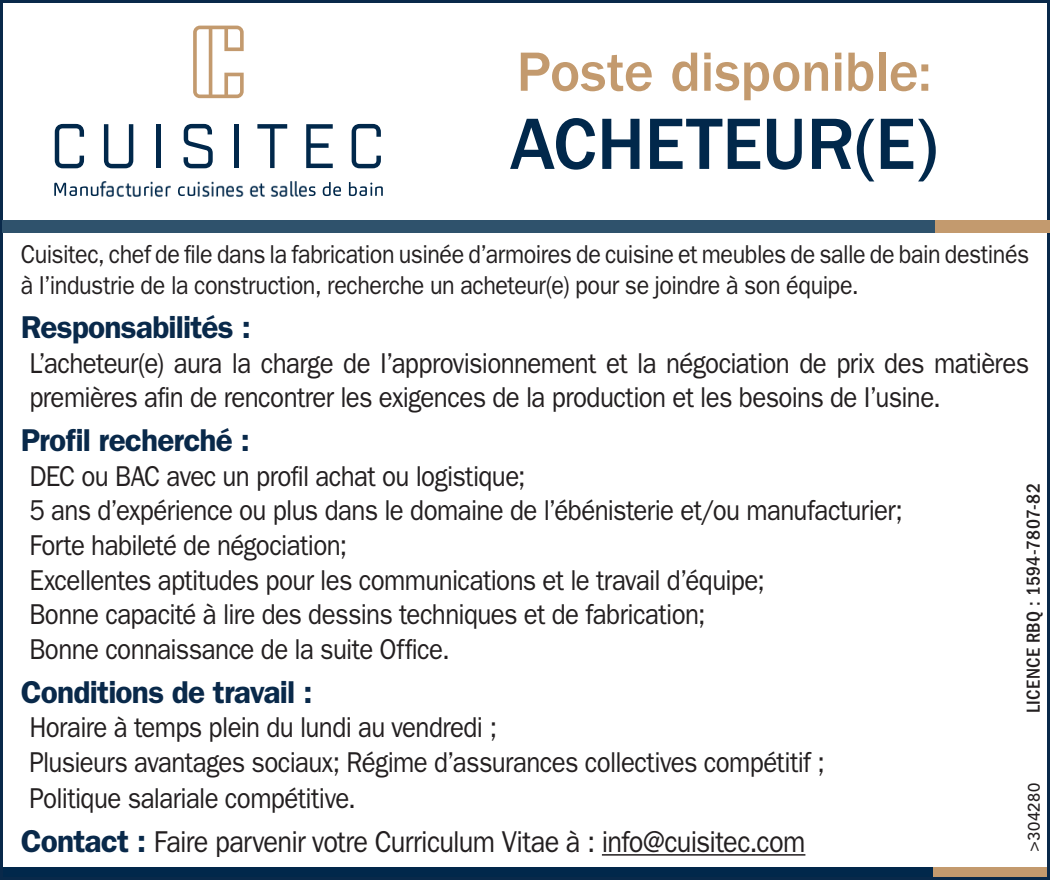
<style>
.page{position:relative;width:1050px;height:880px;background:#fff}
.page>*{position:absolute;margin:0;border:0;box-sizing:border-box;transform-origin:0 0}
.t1{font:500 75px "ITC Franklin Gothic Std";letter-spacing:-.005em;color:#01284b}
.t2{font:500 57px "ITC Franklin Gothic Std";letter-spacing:-.005em;color:#c39a6e}
.t3{font:600 31.8px "ITC Franklin Gothic Std";letter-spacing:-.025em;color:#09294a}
.t4{font:30.3px "ITC Franklin Gothic Std";letter-spacing:-.025em;color:#231f20;scale:.9 1}
.t5{font:28.8px/34.5px "ITC Franklin Gothic Std";letter-spacing:-.025em;color:#231f20;scale:.9 1}
.t6{font:25.8px/31.2px "ITC Franklin Gothic Std";letter-spacing:-.02em;color:#231f20;scale:.9 1}
.t7{font:500 condensed 19.5px "ITC Franklin Gothic Std";letter-spacing:.02em;color:#231f20}
.t8{font:500 16.5px "Avenir LT Std";letter-spacing:.035em;color:#231f20}
.s1{font-weight:600;font-size:31.8px;color:#09294a}
</style>
<div class="page">
<div style="left:0;top:867px;width:934px;height:12px;background:#01284b"></div>
<div style="left:934px;top:867px;width:116px;height:12px;background:#c39a6e"></div>
<hr style="left:602px;top:854px;width:203px;height:1px;background:#231f20">
<svg style="left:193px;top:26px;width:51px;height:72px"></svg>
<img style="left:101px;top:182px;width:206px;height:14px">
<svg style="left:55px;top:124px;width:29px;height:44px"></svg>
<svg style="left:104px;top:124px;width:29px;height:44px"></svg>
<hr style="left:157px;top:124px;width:4px;height:44px;background:#01284b">
<svg style="left:184px;top:124px;width:29px;height:44px"></svg>
<hr style="left:234px;top:124px;width:4px;height:44px;background:#01284b">
<svg style="left:257px;top:124px;width:30px;height:44px"></svg>
<svg style="left:306px;top:124px;width:27px;height:44px"></svg>
<svg style="left:352px;top:124px;width:29px;height:44px"></svg>
<svg style="left:54px;top:183px;width:44px;height:13px"></svg>
<svg style="left:144px;top:186px;width:5px;height:10px"></svg>
<svg style="left:178px;top:186px;width:17px;height:10px"></svg>
<svg style="left:309px;top:186px;width:7px;height:10px"></svg>
<svg style="left:323px;top:182px;width:18px;height:14px"></svg>
<svg style="left:349px;top:182px;width:34px;height:14px"></svg>
<div style="left:2px;top:220px;width:934px;height:13px;background:#2f526c"></div>
<div style="left:936px;top:220px;width:114px;height:13px;background:#c39a6e"></div>
<h2 class="t2" style="left:517px;top:40px;width:417px">Poste disponible:</h2>
<h1 class="t1" style="left:510px;top:102px;width:430px">ACHETEUR(E)</h1>
<p class="t6" style="left:21px;top:239px;width:1122px">Cuisitec, chef de file dans la fabrication usinée d’armoires de cuisine et meubles de salle de bain destinés à I’industrie de la construction, recherche un acheteur(e) pour se joindre à son équipe.</p>
<p class="t3" style="left:21px;top:308px;width:232px">Responsabilités :</p>
<p class="t5" style="left:29px;top:346px;width:1112px">L’acheteur(e) aura la charge de I’approvisionnement et la négociation de prix des matières premières afin de rencontrer les exigences de la production et les besoins de I’usine.</p>
<p class="t3" style="left:21px;top:421px;width:231px">Profil recherché :</p>
<p class="t5" style="left:29px;top:459px;width:972px">DEC ou BAC avec un profil achat ou logistique;<br>5 ans d’expérience ou plus dans le domaine de l’ébénisterie et/ou manufacturier; Forte habileté de négociation;<br>Excellentes aptitudes pour les communications et le travail d’équipe;<br>Bonne capacité à lire des dessins techniques et de fabrication;<br>Bonne connaissance de la suite Office.</p>
<p class="t3" style="left:21px;top:672px;width:293px">Conditions de travail :</p>
<p class="t5" style="left:29px;top:709px;width:886px;line-height:35.4px">Horaire à temps plein du lundi au vendredi ;<br>Plusieurs avantages sociaux; Régime d’assurances collectives compétitif ;<br>Politique salariale compétitive.</p>
<p class="t4" style="left:21px;top:824px;width:873px"><span class="s1">Contact :</span> Faire parvenir votre Curriculum Vitae à : info@cuisitec.com</p>
<p class="t7" style="left:1022px;top:713px;width:231px;rotate:-90deg">LICENCE RBQ : 1594-7807-82</p>
<p class="t8" style="left:1025px;top:851px;width:70px;rotate:-90deg">&gt;304280</p>
</div>
